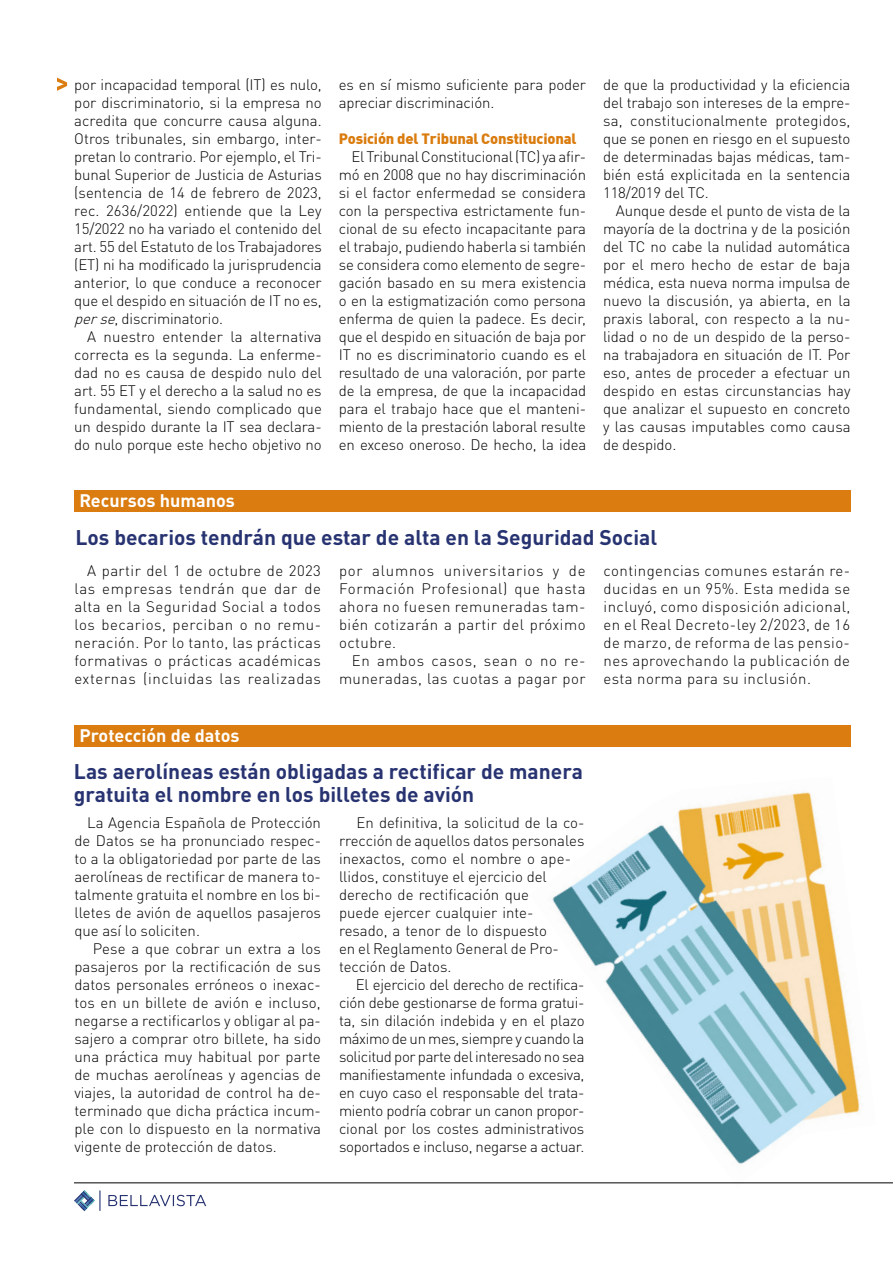
<style>
.page{position:relative;width:893px;height:1263px;background:#fff}
.page>*{position:absolute;margin:0;border:0;box-sizing:border-box;transform-origin:0 0}
.t1{font:700 21px/22.5px "DIN Pro";color:#283371}
.t2{font:700 18px "DIN Pro";color:#fff}
.t3{font:300 15px/18px "DIN Pro";color:#000;text-align:justify}
.t4{font:300 15px/18px "DIN Pro";letter-spacing:.03em;color:#000;text-align:right}
.t5{font:900 14.7px "DIN";letter-spacing:-.01em;color:#da7c0f}
.s1{font-style:italic}
</style>
<div class="page">
<img style="left:530px;top:792px;width:346px;height:392px">
<hr style="left:74px;top:1182px;width:819px;height:1px;background:#000">
<svg style="left:108px;top:1195px;width:98px;height:11px"></svg>
<svg style="left:74px;top:1190px;width:27px;height:21px"></svg>
<svg style="left:57px;top:78px;width:10px;height:13px"></svg>
<div style="left:74px;top:490px;width:777px;height:22px;background:#da7c0f"></div>
<div style="left:74px;top:725px;width:777px;height:21px;background:#da7c0f"></div>
<p class="t3" style="left:74px;top:74px;width:249px">por incapacidad temporal (IT) es nulo, por discriminatorio, si la empresa no acredita que concurre causa alguna.<br>Otros tribunales, sin embargo, inter&shy;pretan lo contrario. Por ejemplo, el Tri&shy;bunal Superior de Justicia de Asturias (sentencia de 14 de febrero de 2023, rec. 2636/2022) entiende que la Ley 15/2022 no ha variado el contenido del art. 55 del Estatuto de los Trabajadores (ET) ni ha modificado la jurisprudencia anterior, lo que conduce a reconocer que el despido en situación de IT no es, <span class="s1">perse</span>, discriminatorio.</p>
<p class="t3" style="left:74px;top:326px;width:249px;text-indent:13px">A nuestro entender la alternativa correcta es la segunda. La enferme&shy;dad no es causa de despido nulo del art. 55 ET y el derecho a la salud no es fundamental, siendo complicado que un despido durante la IT sea declara&shy;do nulo porque este hecho objetivo no</p>
<p class="t3" style="left:339px;top:74px;width:249px">es en sí mismo suficiente para poder apreciar discriminación.</p>
<p class="t5" style="left:339px;top:129px;width:239px">Posición del Tribunal Constitucional</p>
<p class="t3" style="left:339px;top:146px;width:249px;text-indent:13px">El Tribunal Constitucional (TC) ya afir&shy;mó en 2008 que no hay discriminación si el factor enfermedad se considera con la perspectiva estrictamente fun&shy;cional de su efecto incapacitante para el trabajo, pudiendo haberla si también se considera como elemento de segre&shy;gación basado en su mera existencia o en la estigmatización como persona enferma de quien la padece. Es decir, que el despido en situación de baja por IT no es discriminatorio cuando es el resultado de una valoración, por parte de la empresa, de que la incapacidad para el trabajo hace que el manteni&shy;miento de la prestación laboral resulte en exceso oneroso. De hecho, la idea</p>
<p class="t3" style="left:603px;top:74px;width:249px">de que la productividad y la eficiencia del trabajo son intereses de la empre&shy;sa, constitucionalmente protegidos, que se ponen en riesgo en el supuesto de determinadas bajas médicas, tam&shy;bién está explicitada en la sentencia 118/2019 del TC.</p>
<p class="t3" style="left:603px;top:200px;width:249px;text-indent:13px">Aunque desde el punto de vista de la mayoría de la doctrina y de la posición del TC no cabe la nulidad automática por el mero hecho de estar de baja médica, esta nueva norma impulsa de nuevo la discusión, ya abierta, en la praxis laboral, con respecto a la nu&shy;lidad o no de un despido de la perso&shy;na trabajadora en situación de IT. Por eso, antes de proceder a efectuar un despido en estas circunstancias hay que analizar el supuesto en concreto y las causas imputables como causa de despido.</p>
<p class="t2" style="left:80px;top:486px;width:157px">Recursos humanos</p>
<h1 class="t1" style="left:75px;top:523px;width:583px">Los becarios tendrán que estar de alta en la Seguridad Social</h1>
<p class="t3" style="left:74px;top:560px;width:248px;text-indent:13px">A partir del 1 de octubre de 2023 las empresas tendrán que dar de alta en la Seguridad Social a todos los becarios, perciban o no remu&shy;neración. Por lo tanto, las prácticas formativas o prácticas académicas externas (incluidas las realizadas</p>
<p class="t3" style="left:339px;top:560px;width:248px">por alumnos universitarios y de Formación Profesional) que hasta ahora no fuesen remuneradas tam&shy;bién cotizarán a partir del próximo octubre.</p>
<p class="t4" style="left:339px;top:650px;width:248px">En ambos casos, sean o no re&shy;muneradas, las cuotas a pagar por</p>
<p class="t2" style="left:80px;top:720px;width:161px">Protección de datos</p>
<h1 class="t1" style="left:74px;top:758px;width:510px">Las aerolíneas están obligadas a rectificar de manera gratuita el nombre en los billetes de avión</h1>
<p class="t3" style="left:74px;top:812px;width:248px;text-indent:13px">La Agencia Española de Protección de Datos se ha pronunciado respec&shy;to a la obligatoriedad por parte de las aerolíneas de rectificar de manera to&shy;talmente gratuita el nombre en los bi&shy;lletes de avión de aquellos pasajeros que así lo soliciten.</p>
<p class="t3" style="left:74px;top:938px;width:248px;text-indent:18px">Pese a que cobrar un extra a los pasajeros por la rectificación de sus datos personales erróneos o inexac&shy;tos en un billete de avión e incluso, negarse a rectificarlos y obligar al pa&shy;sajero a comprar otro billete, ha sido una práctica muy habitual por parte de muchas aerolíneas y agencias de viajes, la autoridad de control ha de&shy;terminado que dicha práctica incum&shy;ple con lo dispuesto en la normativa vigente de protección de datos.</p>
<p class="t3" style="left:339px;top:812px;width:247px;text-align:left;text-indent:18px">En definitiva, la solicitud de la co&shy;rrección de aquellos datos personales inexactos, como el nombre o ape&shy;llidos, constituye el ejercicio del derecho de rectificación que<br>puede ejercer cualquier inte&shy;resado, a tenor de lo dispuesto<br>en el Reglamento General de Pro&shy;tección de Datos.</p>
<p class="t3" style="left:339px;top:974px;width:247px;text-indent:17px">El ejercicio del derecho de rectifica&shy;ción debe gestionarse de forma gratui&shy;ta, sin dilación indebida y en el plazo máximo de un mes, siempre y cuando la solicitud por parte del interesado no sea manifiestamente infundada o excesiva, en cuyo caso el responsable del trata&shy;miento podría cobrar un canon propor&shy;cional por los costes administrativos soportados e incluso, negarse a actuar.</p>
<p class="t3" style="left:604px;top:560px;width:248px">contingencias comunes estarán re&shy;ducidas en un 95%. Esta medida se incluyó, como disposición adicional, en el Real Decreto-ley 2/2023, de 16 de marzo, de reforma de las pensio&shy;nes aprovechando la publicación de esta norma para su inclusión.</p>
</div>
